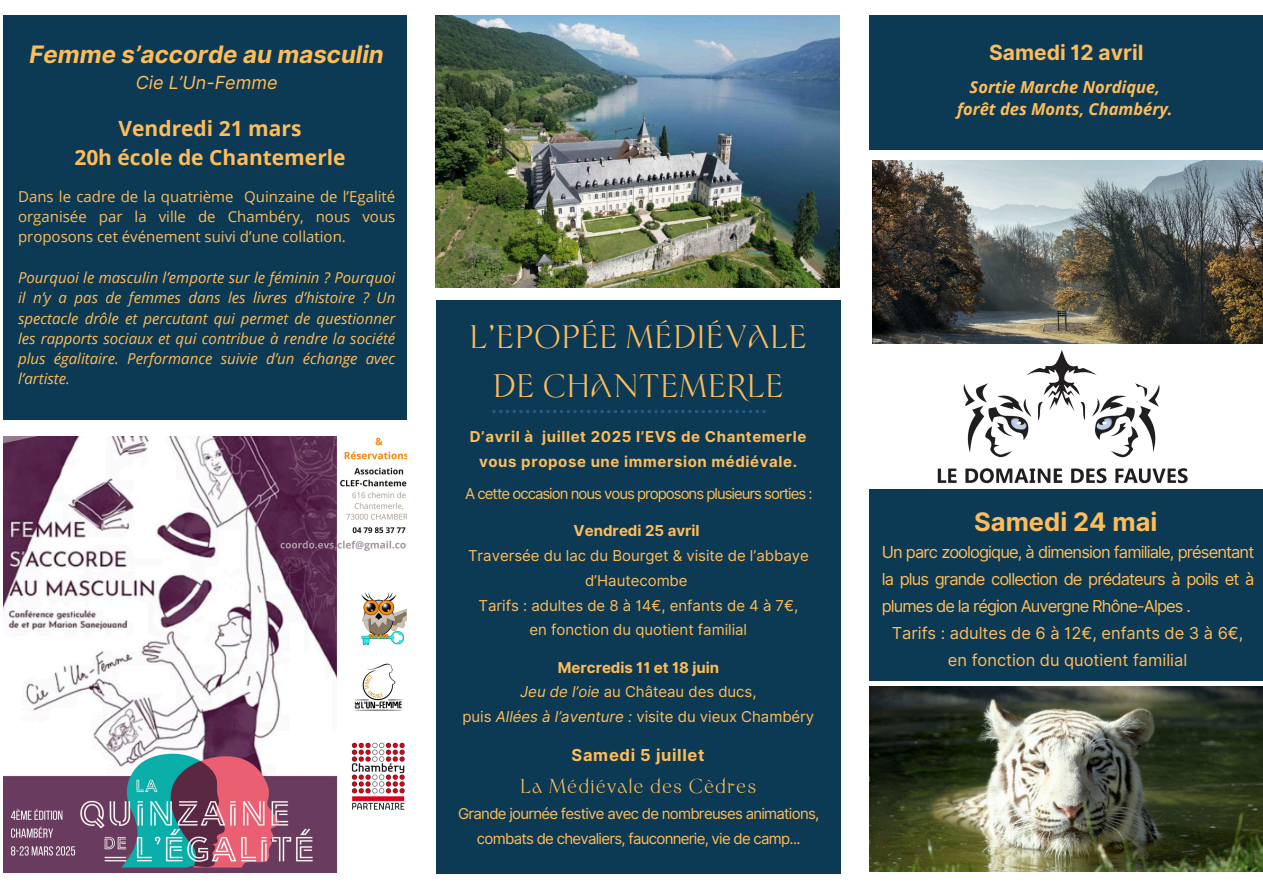
<style>
.page{position:relative;width:1263px;height:894px;background:#fff}
.page>*{position:absolute;margin:0;border:0;box-sizing:border-box;transform-origin:0 0}
.t1{font:31.5px/48.3px "Sinistre S Caroline";color:#ffbd59;text-align:center}
.t2{font:700 25.5px "Inter";color:#ffbd59}
.t3{font:italic 700 24px "Inter";color:#ffbd59}
.t4{font:700 21px/29.2px "Open Sans";color:#ffbd59;text-align:center}
.t5{font:700 21px "Inter";color:#ffbd59}
.t6{font:19.5px "Sinistre S Caroline";letter-spacing:.04em;color:#ffbd59}
.t7{font:italic 18px "Inter";color:#ffbd59}
.t8{font:16.5px/27px "Inter";letter-spacing:-.005em;color:#ffbd59;text-align:justify}
.t9{font:italic 700 16.5px/22.5px "Open Sans";color:#ffbd59;text-align:center}
.t10{font:700 16.5px "Inter";letter-spacing:.04em;color:#ffbd59}
.t11{font:italic 15px/20.2px "Open Sans";color:#ffbd59;text-align:justify}
.t12{font:15px/24.8px "Inter";letter-spacing:-.005em;color:#ffbd59;text-align:center}
.t13{font:15px/20.2px "Open Sans";color:#ffbd59;text-align:justify}
.t14{font:15px "Inter";letter-spacing:-.05em;color:#ffbd59}
.t15{font:700 15px/24.8px "Inter";letter-spacing:.04em;color:#ffbd59;text-align:center}
.t16{font:15px "Inter";letter-spacing:-.07em;color:#ffbd59}
.t17{font:700 15px "Inter";letter-spacing:-.005em;color:#ffbd59}
.t18{font:700 15px "Inter";color:#ffbd59}
.s1{font-style:italic}
</style>
<div class="page">
<div style="left:436px;top:300px;width:404px;height:572px;background:#0c3954"></div>
<img style="left:436px;top:15px;width:404px;height:272px">
<img style="left:3px;top:436px;width:404px;height:436px">
<img style="left:870px;top:686px;width:393px;height:185px">
<svg style="left:492px;top:410px;width:274px;height:3px"></svg>
<div style="left:3px;top:15px;width:404px;height:405px;background:#0c3954"></div>
<div style="left:869px;top:489px;width:393px;height:191px;background:#0c3954"></div>
<img style="left:937px;top:350px;width:251px;height:133px">
<div style="left:870px;top:15px;width:393px;height:134px;background:#0c3954"></div>
<img style="left:872px;top:161px;width:391px;height:182px">
<p class="t3" style="left:30px;top:40px;width:356px">Femme s’accorde au masculin</p>
<p class="t7" style="left:136px;top:71px;width:143px">Cie L’Un-Femme</p>
<p class="t4" style="left:74px;top:113px;width:273px">Vendredi 21 mars<br>20h école de Chantemerle</p>
<p class="t13" style="left:18px;top:186px;width:379px">Dans le cadre de la quatrième Quinzaine de l’Egalité organisée par la ville de Chambéry, nous vous proposons cet événement suivi d’une collation.</p>
<p class="t11" style="left:18px;top:267px;width:379px">Pourquoi le masculin l’emporte sur le féminin ? Pourquoi il n’y a pas de femmes dans les livres d’histoire ? Un spectacle drôle et percutant qui permet de questionner les rapports sociaux et qui contribue à rendre la société plus égalitaire. Performance suivie d’un échange avec l’artiste.</p>
<p class="t1" style="left:469px;top:311px;width:339px">L’EPOPÉE MÉDIÉVALE<br>DE CHANTEMERLE</p>
<h3 class="t15" style="left:470px;top:424px;width:338px">D’avril à juillet 2025 l’EVS de Chantemerle vous propose une immersion médiévale.</h3>
<h4 class="t16" style="left:465px;top:484px;width:349px">A cette occasion nous vous proposons plusieurs sorties :</h4>
<p class="t18" style="left:574px;top:521px;width:128px">Vendredi 25 avril</p>
<p class="t12" style="left:468px;top:543px;width:342px">Traversée du lac du Bourget &amp; visite de l’abbaye d’Hautecombe</p>
<p class="t12" style="left:479px;top:592px;width:321px">Tarifs : adultes de 8 à 14€, enfants de 4 à 7€,</p>
<p class="t12" style="left:530px;top:617px;width:219px">en fonction du quotient familial</p>
<h1 class="t17" style="left:558px;top:658px;width:163px">Mercredis 11 et 18 juin</h1>
<p class="t12" style="left:520px;top:679px;width:238px"><span class="s1">Jeu de l’oie</span> au Château des ducs,</p>
<h5 class="t12" style="left:462px;top:704px;width:353px">puis <span class="s1">Allées à l’aventure :</span> visite du vieux Chambéry</h5>
<p class="t10" style="left:572px;top:745px;width:134px">Samedi 5 juillet</p>
<p class="t6" style="left:520px;top:773px;width:238px">La Médiévale des Cèdres</p>
<p class="t14" style="left:458px;top:804px;width:363px">Grande journée festive avec de nombreuses animations,</p>
<p class="t14" style="left:477px;top:829px;width:325px">combats de chevaliers, fauconnerie, vie de camp...</p>
<h5 class="t5" style="left:989px;top:40px;width:156px">Samedi 12 avril</h5>
<p class="t9" style="left:957px;top:75px;width:217px">Sortie Marche Nordique, forêt des Monts, Chambéry.</p>
<p class="t2" style="left:974px;top:506px;width:185px">Samedi 24 mai</p>
<p class="t8" style="left:882px;top:538px;width:374px">Un parc zoologique, à dimension familiale, présentant la plus grande collection de prédateurs à poils et à plumes de la région Auvergne Rhône-Alpes .</p>
<p class="t8" style="left:892px;top:619px;width:353px">Tarifs : adultes de 6 à 12€, enfants de 3 à 6€,</p>
<h4 class="t8" style="left:948px;top:646px;width:241px">en fonction du quotient familial</h4>
</div>
